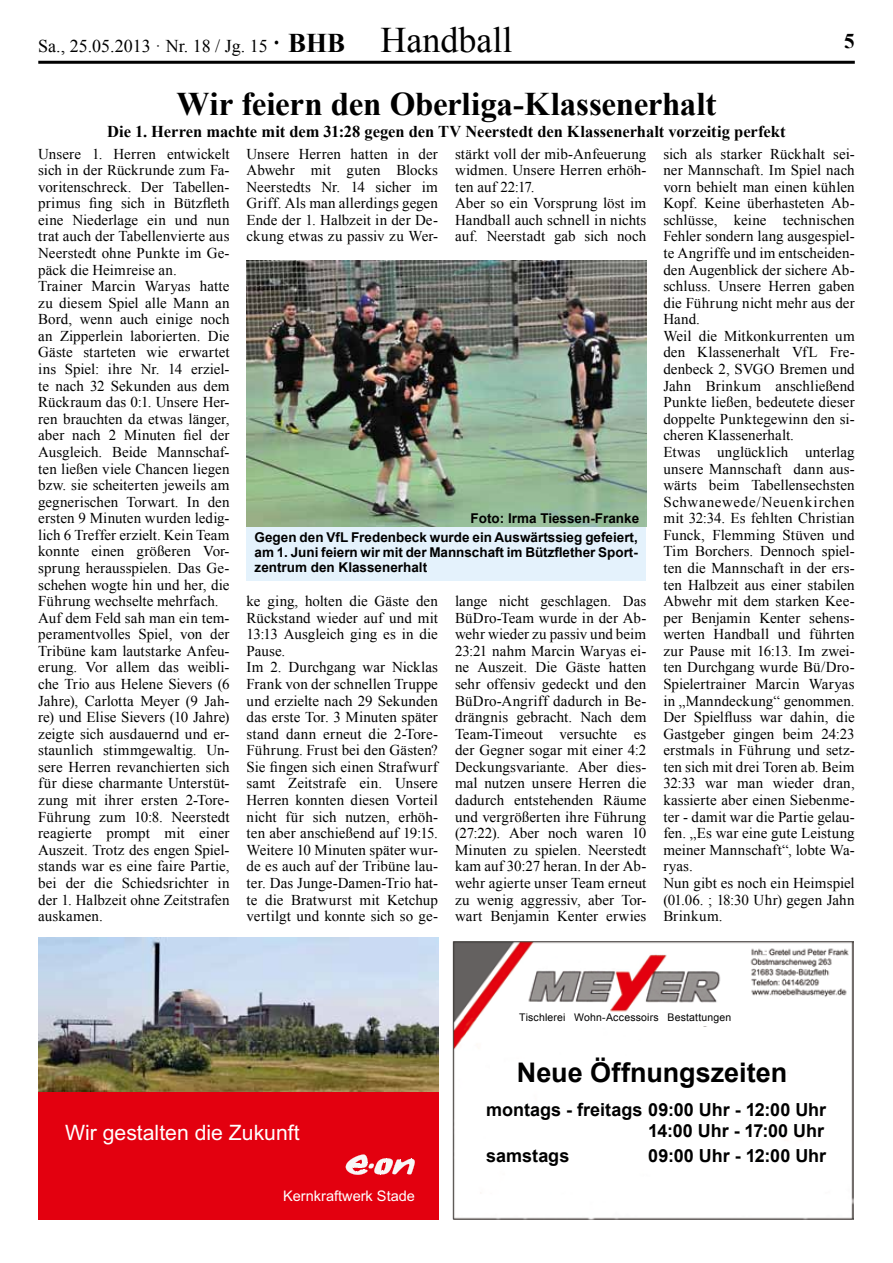
<style>
.page{position:relative;width:893px;height:1263px;background:#fff}
.page>*{position:absolute;margin:0;border:0;box-sizing:border-box;transform-origin:0 0}
.t1{font:700 33px "Times New Roman";letter-spacing:-.01em;color:#000}
.t2{font:700 27px "Arial";color:#000}
.t3{font:21.15px "Arial";color:#fff}
.t4{font:700 21px "Times New Roman";color:#000}
.t5{font:700 18px/20.7px "Arial";color:#000;text-align:right}
.t6{font:18px "Times New Roman";color:#000}
.t7{font:700 16.5px "Times New Roman";color:#000}
.t8{font:15px/16.5px "Times New Roman";letter-spacing:.005em;color:#000}
.t9{font:14.55px "Arial";color:#fff}
.t10{font:700 13.5px/15px "Arial";color:#000;text-align:justify}
.t11{font:10.5px "Arial";letter-spacing:.015em;color:#000}
.s1{font-weight:700;font-size:27px}
.s2{font-size:36px}
</style>
<div class="page">
<hr style="left:38px;top:61px;width:817px;height:3px;background:#000">
<img style="left:452px;top:941px;width:402px;height:278px">
<div style="left:503px;top:1012px;width:243px;height:14px;background:#fff"></div>
<div style="left:38px;top:937px;width:400px;height:282px;background:#e3000f"></div>
<img style="left:38px;top:937px;width:400px;height:154px">
<svg style="left:346px;top:1154px;width:69px;height:21px"></svg>
<div style="left:247px;top:526px;width:399px;height:54px;background:#e4f2fc"></div>
<img style="left:247px;top:260px;width:399px;height:267px">
<p class="t6" style="left:38px;top:34px;width:476px">Sa., 25.05.2013 · Nr. 18 / Jg. 15 <span class="s1">· BHB</span> <span class="s2">Handball</span></p>
<h3 class="t4" style="left:844px;top:26px;width:12px">5</h3>
<h1 class="t1" style="left:177px;top:81px;width:541px">Wir feiern den Oberliga-Klassenerhalt</h1>
<p class="t7" style="left:107px;top:120px;width:680px">Die 1. Herren machte mit dem 31:28 gegen den TV Neerstedt den Klassenerhalt vorzeitig perfekt</p>
<p class="t8" style="left:455px;top:145px;width:193px">stärkt voll der mib-Anfeuerung widmen. Unsere Herren erhöh&shy;ten auf 22:17.<br>Aber so ein Vorsprung löst im<br>Handball auch schnell in nichts auf. Neerstadt gab sich noch</p>
<p class="t8" style="left:38px;top:145px;width:193px">Unsere 1. Herren entwickelt sich in der Rückrunde zum Fa&shy;voritenschreck. Der Tabellen&shy;primus fing sich in Bützfleth eine Niederlage ein und nun trat auch der Tabellenvierte aus<br>Neerstedt ohne Punkte im Ge&shy;päck die Heimreise an.<br>Trainer Marcin Waryas hatte zu diesem Spiel alle Mann an<br>Bord, wenn auch einige noch an Zipperlein laborierten. Die<br>Gäste starteten wie erwartet ins Spiel: ihre Nr. 14 erziel&shy;te nach 32 Sekunden aus dem<br>Rückraum das 0:1. Unsere Her&shy;ren brauchten da etwas länger, aber nach 2 Minuten fiel der<br>Ausgleich. Beide Mannschaf&shy;ten ließen viele Chancen liegen bzw. sie scheiterten jeweils am gegnerischen Torwart. In den ersten 9 Minuten wurden ledig&shy;lich 6 Treffer erzielt. Kein Team konnte einen größeren Vor&shy;sprung herausspielen. Das Ge&shy;schehen wogte hin und her, die<br>Führung wechselte mehrfach.<br>Auf dem Feld sah man ein tem&shy;peramentvolles Spiel, von der<br>Tribüne kam lautstarke Anfeu&shy;erung. Vor allem das weibli&shy;che Trio aus Helene Sievers (6<br>Jahre), Carlotta Meyer (9 Jah&shy;re) und Elise Sievers (10 Jahre) zeigte sich ausdauernd und er&shy;staunlich stimmgewaltig. Un&shy;sere Herren revanchierten sich für diese charmante Unterstüt&shy;zung mit ihrer ersten 2-Tore-<br>Führung zum 10:8. Neerstedt reagierte prompt mit einer<br>Auszeit. Trotz des engen Spiel&shy;stands war es eine faire Partie, bei der die Schiedsrichter in der 1. Halbzeit ohne Zeitstrafen auskamen.</p>
<p class="t8" style="left:247px;top:145px;width:193px;text-align:justify">Unsere Herren hatten in der Abwehr mit guten Blocks Neerstedts Nr. 14 sicher im Griff. Als man allerdings gegen Ende der 1. Halbzeit in der De&shy;ckung etwas zu passiv zu Wer-</p>
<p class="t10" style="left:471px;top:511px;width:170px">Foto: Irma Tiessen-Franke</p>
<p class="t10" style="left:255px;top:530px;width:385px">Gegen den VfL Fredenbeck wurde ein Auswärtssieg gefeiert, am 1. Juni feiern wir mit der Mannschaft im Bützflether Sport&shy;zentrum den Klassenerhalt</p>
<p class="t8" style="left:455px;top:593px;width:193px;text-align:justify">lange nicht geschlagen. Das BüDro-Team wurde in der Ab&shy;wehr wieder zu passiv und beim 23:21 nahm Marcin Waryas ei&shy;ne Auszeit. Die Gäste hatten sehr offensiv gedeckt und den BüDro-Angriff dadurch in Be&shy;drängnis gebracht. Nach dem Team-Timeout versuchte es der Gegner sogar mit einer 4:2<br>Deckungsvariante. Aber dies&shy;mal nutzen unsere Herren die dadurch entstehenden Räume und vergrößerten ihre Führung (27:22). Aber noch waren 10<br>Minuten zu spielen. Neerstedt kam auf 30:27 heran. In der Ab&shy;wehr agierte unser Team erneut zu wenig aggressiv, aber Tor&shy;wart Benjamin Kenter erwies</p>
<p class="t8" style="left:247px;top:593px;width:193px">ke ging, holten die Gäste den<br>Rückstand wieder auf und mit<br>13:13 Ausgleich ging es in die<br>Pause.<br>Im 2. Durchgang war Nicklas<br>Frank von der schnellen Truppe und erzielte nach 29 Sekunden das erste Tor. 3 Minuten später stand dann erneut die 2-Tore-<br>Führung. Frust bei den Gästen?<br>Sie fingen sich einen Strafwurf samt Zeitstrafe ein. Unsere<br>Herren konnten diesen Vorteil nicht für sich nutzen, erhöh&shy;ten aber anschießend auf 19:15.<br>Weitere 10 Minuten später wur&shy;de es auch auf der Tribüne lau&shy;ter. Das Junge-Damen-Trio hat&shy;te die Bratwurst mit Ketchup vertilgt und konnte sich so ge-</p>
<p class="t8" style="left:663px;top:145px;width:193px">sich als starker Rückhalt sei&shy;ner Mannschaft. Im Spiel nach vorn behielt man einen kühlen<br>Kopf. Keine überhasteten Ab&shy;schlüsse, keine technischen<br>Fehler sondern lang ausgespiel&shy;te Angriffe und im entscheiden&shy;den Augenblick der sichere Ab&shy;schluss. Unsere Herren gaben die Führung nicht mehr aus der<br>Hand.<br>Weil die Mitkonkurrenten um den Klassenerhalt VfL Fre&shy;denbeck 2, SVGO Bremen und<br>Jahn Brinkum anschließend<br>Punkte ließen, bedeutete dieser doppelte Punktegewinn den si&shy;cheren Klassenerhalt.<br>Etwas unglücklich unterlag unsere Mannschaft dann aus&shy;wärts beim Tabellensechsten<br>Schwanewede/Neuenkirchen mit 32:34. Es fehlten Christian<br>Funck, Flemming Stüven und<br>Tim Borchers. Dennoch spiel&shy;ten die Mannschaft in der ers&shy;ten Halbzeit aus einer stabilen<br>Abwehr mit dem starken Kee&shy;per Benjamin Kenter sehens&shy;werten Handball und führten zur Pause mit 16:13. Im zwei&shy;ten Durchgang wurde Bü/Dro-<br>Spielertrainer Marcin Waryas in „Manndeckung“ genommen.<br>Der Spielfluss war dahin, die<br>Gastgeber gingen beim 24:23 erstmals in Führung und setz&shy;ten sich mit drei Toren ab. Beim<br>32:33 war man wieder dran, kassierte aber einen Siebenme&shy;ter - damit war die Partie gelau&shy;fen. „Es war eine gute Leistung meiner Mannschaft“, lobte Wa&shy;ryas.<br>Nun gibt es noch ein Heimspiel (01.06. ; 18:30 Uhr) gegen Jahn<br>Brinkum.</p>
<h3 class="t3" style="left:65px;top:1118px;width:236px">Wir gestalten die Zukunft</h3>
<p class="t9" style="left:283px;top:1186px;width:133px">Kernkraftwerk Stade</p>
<p class="t11" style="left:519px;top:1010px;width:214px">Tischlerei Wohn-Accessoirs Bestattungen</p>
<h2 class="t2" style="left:517px;top:1055px;width:272px">Neue Öffnungszeiten</h2>
<p class="t5" style="left:486px;top:1100px;width:341px">montags - freitags 09:00 Uhr - 12:00 Uhr<br>14:00 Uhr - 17:00 Uhr</p>
<p class="t5" style="left:486px;top:1146px;width:85px">samstags</p>
<p class="t5" style="left:648px;top:1146px;width:179px">09:00 Uhr - 12:00 Uhr</p>
</div>
